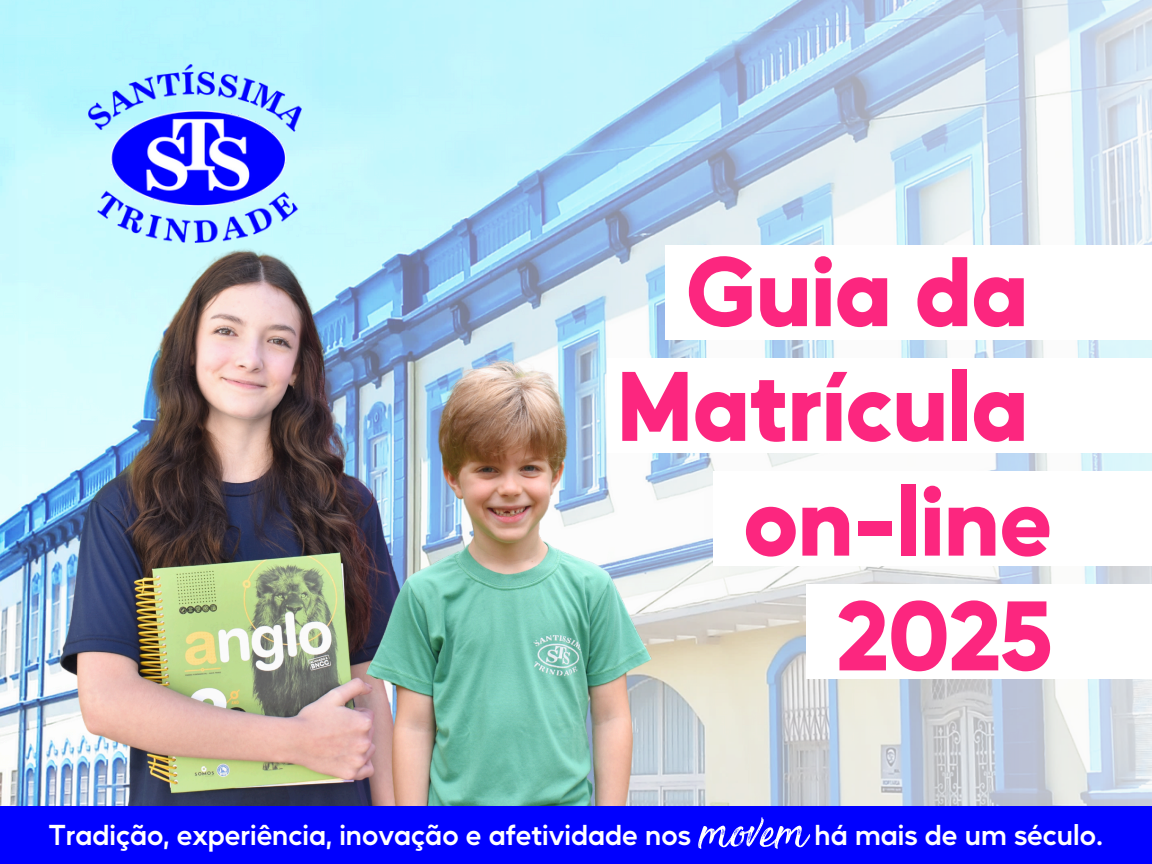
<style>
.page{position:relative;width:1152px;height:864px;background:#fff}
.page>*{position:absolute;margin:0;border:0;box-sizing:border-box;transform-origin:0 0}
.t1{font:800 95.85px/114.8px "Mustica Pro";color:#fc267f;text-align:right}
.t2{font:67.65px "Sensationsand Qualities";color:#fff}
.t3{font:600 27.9px "Mustica Pro";color:#fff}
</style>
<div class="page">
<img style="left:0;top:0;width:1152px;height:807px">
<div style="left:665px;top:245px;width:487px;height:94px;background:#fff"></div>
<div style="left:607px;top:358px;width:545px;height:94px;background:#fff"></div>
<div style="left:713px;top:471px;width:439px;height:95px;background:#fff"></div>
<div style="left:807px;top:585px;width:345px;height:94px;background:#fff"></div>
<img style="left:88px;top:65px;width:214px;height:165px">
<img style="left:49px;top:230px;width:371px;height:577px">
<img style="left:340px;top:269px;width:664px;height:538px">
<div style="left:0;top:807px;width:1152px;height:57px;background:#00f"></div>
<p class="t1" style="left:617px;top:230px;width:436px">Guia da<br>Matrícula on-line<br>2025</p>
<p class="t3" style="left:49px;top:816px;width:644px">Tradição, experiência, inovação e afetividade nos</p>
<h2 class="t2" style="left:702px;top:796px;width:109px">movem</h2>
<p class="t3" style="left:815px;top:816px;width:290px">há mais de um século.</p>
</div>
